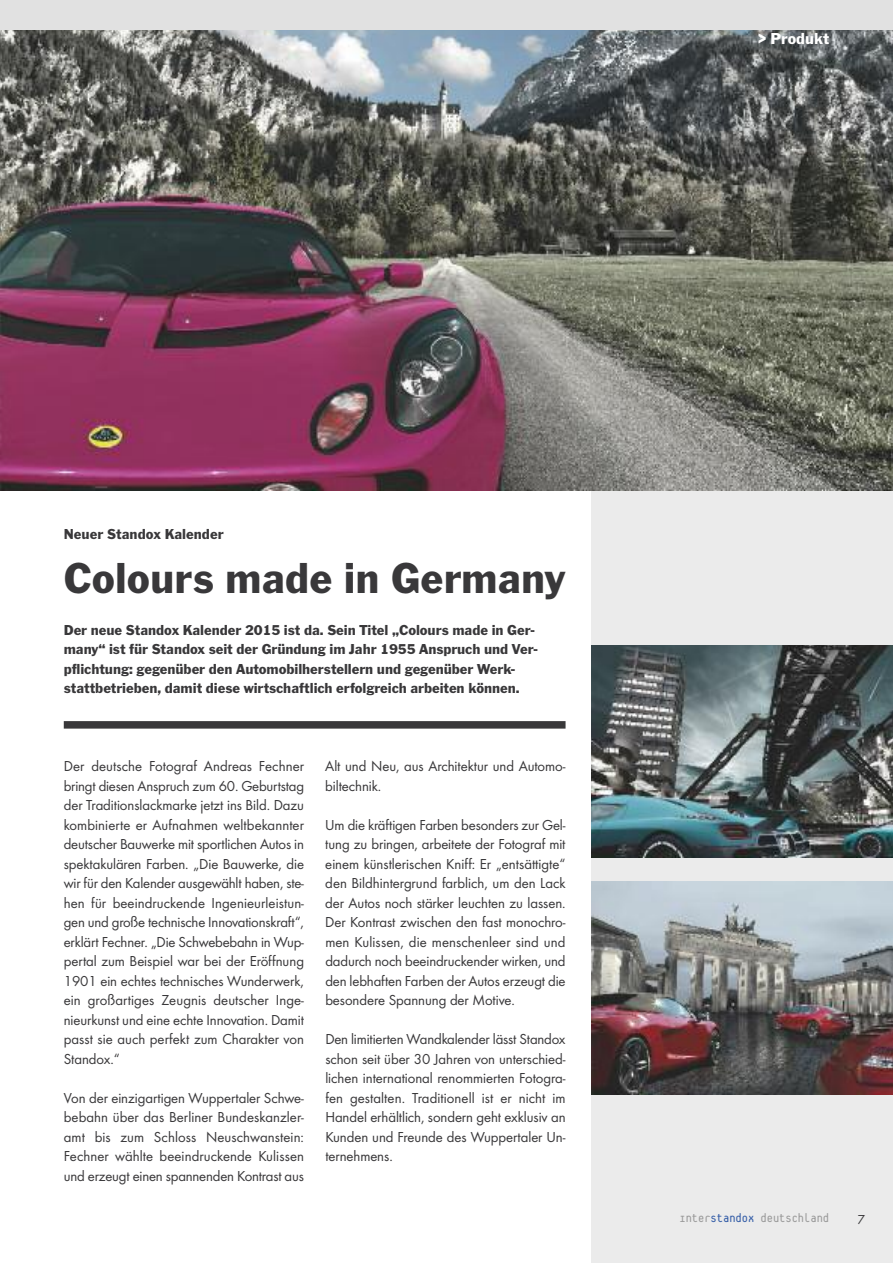
<style>
.page{position:relative;width:893px;height:1263px;background:#fff}
.page>*{position:absolute;margin:0;border:0;box-sizing:border-box;transform-origin:0 0}
.t1{font:44.85px "Standox Franklin Gothic";color:#39383a}
.t2{font:16.5px "Standox Franklin Gothic";color:#fff}
.t3{font:15px/19.5px "Standox Futura";letter-spacing:-.005em;color:#39383a;text-align:justify}
.t4{font:15px/19.5px "Standox Franklin Gothic";letter-spacing:-.005em;color:#39383a}
.t5{font:13.5px "Platelet";color:#9c9c9c}
.t6{font:13.5px "Standox Futura";color:#39383a}
.s1{color:#3961a9}
</style>
<div class="page">
<div style="left:591px;top:0;width:302px;height:1263px;background:#ebebeb"></div>
<img style="left:0;top:30px;width:893px;height:460px">
<div style="left:0;top:0;width:893px;height:30px;background:#e1e1e1"></div>
<div style="left:64px;top:721px;width:502px;height:8px;background:#39383a"></div>
<img style="left:591px;top:645px;width:302px;height:212px">
<img style="left:591px;top:882px;width:302px;height:212px">
<p class="t2" style="left:758px;top:28px;width:73px">&gt; Produkt</p>
<p class="t4" style="left:64px;top:524px;width:161px">Neuer Standox Kalender</p>
<h1 class="t1" style="left:64px;top:551px;width:503px">Colours made in Germany</h1>
<p class="t4" style="left:64px;top:620px;width:475px">Der neue Standox Kalender 2015 ist da. Sein Titel „Colours made in Ger&shy;many“ ist für Standox seit der Gründung im Jahr 1955 Anspruch und Ver&shy;pflichtung: gegenüber den Automobilherstellern und gegenüber Werk&shy;stattbetrieben, damit diese wirtschaftlich erfolgreich arbeiten können.</p>
<p class="t3" style="left:64px;top:756px;width:242px">Der deutsche Fotograf Andreas Fechner bringt diesen Anspruch zum 60. Geburtstag der Traditionslackmarke jetzt ins Bild. Dazu kombinierte er Aufnahmen weltbekannter deutscher Bauwerke mit sportlichen Autos in spektakulären Farben. „Die Bauwerke, die wir für den Kalender ausgewählt haben, ste&shy;hen für beeindruckende Ingenieurleistun&shy;gen und große technische Innovationskraft“, erklärt Fechner. „Die Schwebebahn in Wup&shy;pertal zum Beispiel war bei der Eröffnung 1901 ein echtes technisches Wunderwerk, ein großartiges Zeugnis deutscher Inge&shy;nieurkunst und eine echte Innovation. Damit passt sie auch perfekt zum Charakter von Standox.“</p>
<p class="t3" style="left:64px;top:1088px;width:242px">Von der einzigartigen Wuppertaler Schwe&shy;bebahn über das Berliner Bundeskanzler&shy;amt bis zum Schloss Neuschwanstein:<br>Fechner wählte beeindruckende Kulissen und erzeugt einen spannenden Kontrast aus</p>
<p class="t3" style="left:325px;top:756px;width:242px">Alt und Neu, aus Architektur und Automo&shy;biltechnik.</p>
<p class="t3" style="left:325px;top:815px;width:242px">Um die kräftigen Farben besonders zur Gel&shy;tung zu bringen, arbeitete der Fotograf mit einem künstlerischen Kniff: Er „entsättigte“ den Bildhintergrund farblich, um den Lack der Autos noch stärker leuchten zu lassen.<br>Der Kontrast zwischen den fast monochro&shy;men Kulissen, die menschenleer sind und dadurch noch beeindruckender wirken, und den lebhaften Farben der Autos erzeugt die besondere Spannung der Motive.</p>
<p class="t3" style="left:325px;top:1029px;width:242px">Den limitierten Wandkalender lässt Standox schon seit über 30 Jahren von unterschied&shy;lichen international renommierten Fotogra&shy;fen gestalten. Traditionell ist er nicht im Handel erhältlich, sondern geht exklusiv an Kunden und Freunde des Wuppertaler Un&shy;ternehmens.</p>
<p class="t5" style="left:679px;top:1213px;width:151px">Inter<span class="s1">standox</span> deutschland</p>
<p class="t6" style="left:857px;top:1211px;width:9px">7</p>
</div>
